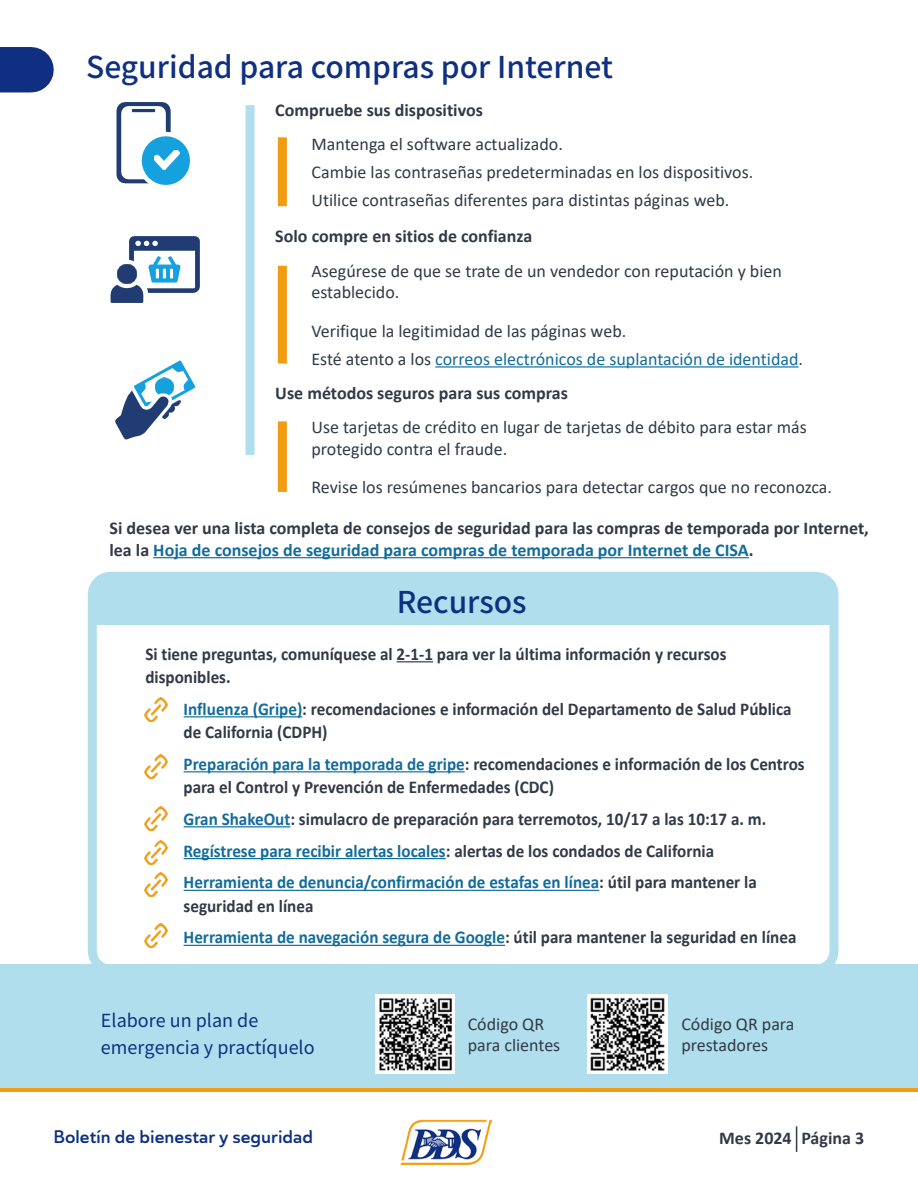
<style>
.page{position:relative;width:918px;height:1188px;background:#fff}
.page>*{position:absolute;margin:0;border:0;box-sizing:border-box;transform-origin:0 0}
.t1{font:500 30px "Noto Sans CJ Kkr";color:#0f3081}
.t2{font:18px/21.6px "Calibri";color:#323a46}
.t3{font:700 18px/23.2px "Calibri";color:#323a46;scale:.95 1}
.t4{font:700 18px/21.6px "Calibri";color:#323a46}
.t5{font:700 18px/23.2px "Calibri";color:#126c9c;scale:.95 1}
.t6{font:18px "Calibri";color:#126c9c}
.t7{font:18px/27px "Noto Sans CJ Kkr";color:#0f3081}
.t8{font:18px "Ainslie Sans Nor Dem";color:#0f3081}
.s1{color:#323a46}
.s2{color:#126c9c}
</style>
<div class="page">
<svg style="left:796px;top:1126px;width:1px;height:26px"></svg>
<img style="left:401px;top:1119px;width:90px;height:45px">
<div style="left:0;top:1087px;width:918px;height:5px;background:#f29c12"></div>
<div style="left:0;top:964px;width:918px;height:123px;background:#b0deed"></div>
<hr style="left:435px;top:366px;width:364px;height:2px;background:#126c9c">
<hr style="left:153px;top:557px;width:596px;height:1px;background:#126c9c">
<svg style="left:0;top:47px;width:54px;height:45px;background:#25438d"></svg>
<svg style="left:117px;top:102px;width:73px;height:83px"></svg>
<img style="left:154px;top:150px;width:25px;height:19px">
<svg style="left:111px;top:236px;width:89px;height:67px"></svg>
<img style="left:117px;top:265px;width:20px;height:18px">
<svg style="left:115px;top:361px;width:80px;height:78px"></svg>
<div style="left:278px;top:421px;width:9px;height:71px;background:#f29c12"></div>
<div style="left:278px;top:266px;width:9px;height:98px;background:#f29c12"></div>
<div style="left:278px;top:137px;width:9px;height:69px;background:#f29c12"></div>
<div style="left:246px;top:105px;width:9px;height:350px;background:#b0deed"></div>
<svg style="left:87px;top:571px;width:752px;height:393px"></svg>
<img style="left:375px;top:994px;width:80px;height:80px">
<img style="left:588px;top:994px;width:79px;height:80px">
<img style="left:145px;top:698px;width:22px;height:24px">
<img style="left:145px;top:755px;width:22px;height:24px">
<img style="left:145px;top:807px;width:22px;height:24px">
<img style="left:145px;top:841px;width:22px;height:23px">
<img style="left:145px;top:873px;width:22px;height:24px">
<img style="left:145px;top:924px;width:22px;height:24px">
<hr style="left:397px;top:661px;width:36px;height:1px;background:#323a46">
<hr style="left:184px;top:716px;width:118px;height:1px;background:#126c9c">
<hr style="left:184px;top:771px;width:281px;height:1px;background:#126c9c">
<hr style="left:184px;top:826px;width:106px;height:1px;background:#126c9c">
<hr style="left:184px;top:858px;width:262px;height:1px;background:#126c9c">
<hr style="left:184px;top:890px;width:415px;height:1px;background:#126c9c">
<hr style="left:184px;top:945px;width:321px;height:1px;background:#126c9c">
<h2 class="t1" style="left:86px;top:50px;width:528px">Seguridad para compras por Internet</h2>
<h3 class="t4" style="left:275px;top:99px;width:209px">Compruebe sus dispositivos</h3>
<p class="t2" style="left:311px;top:133px;width:253px">Mantenga el software actualizado.</p>
<p class="t2" style="left:311px;top:161px;width:443px">Cambie las contraseñas predeterminadas en los dispositivos.</p>
<p class="t2" style="left:311px;top:189px;width:419px">Utilice contraseñas diferentes para distintas páginas web.</p>
<h3 class="t4" style="left:275px;top:225px;width:259px">Solo compre en sitios de confianza</h3>
<p class="t2" style="left:311px;top:259px;width:472px">Asegúrese de que se trate de un vendedor con reputación y bien establecido.</p>
<p class="t2" style="left:311px;top:320px;width:316px">Verifique la legitimidad de las páginas web.</p>
<p class="t6" style="left:311px;top:346px;width:493px"><span class="s1">Esté atento a los</span> correos electrónicos de suplantación de identidad<span class="s1">.</span></p>
<h3 class="t4" style="left:275px;top:382px;width:294px">Use métodos seguros para sus compras</h3>
<p class="t2" style="left:311px;top:416px;width:497px">Use tarjetas de crédito en lugar de tarjetas de débito para estar más protegido contra el fraude.</p>
<p class="t2" style="left:311px;top:476px;width:522px">Revise los resúmenes bancarios para detectar cargos que no reconozca.</p>
<p class="t4" style="left:109px;top:517px;width:761px">Si desea ver una lista completa de consejos de seguridad para las compras de temporada por Internet, lea la <span class="s2">Hoja de consejos de seguridad para compras de temporada por Internet de CISA</span>.</p>
<h2 class="t1" style="left:397px;top:585px;width:131px">Recursos</h2>
<p class="t3" style="left:145px;top:642px;width:613px">Si tiene preguntas, comuníquese al 2-1-1 para ver la última información y recursos disponibles.</p>
<p class="t3" style="left:184px;top:697px;width:642px"><span class="s2">Influenza (Gripe)</span>: recomendaciones e información del Departamento de Salud Pública de California (CDPH)</p>
<p class="t3" style="left:184px;top:752px;width:655px"><span class="s2">Preparación para la temporada de gripe</span>: recomendaciones e información de los Centros para el Control y Prevención de Enfermedades (CDC)</p>
<p class="t3" style="left:184px;top:807px;width:615px"><span class="s2">Gran ShakeOut</span>: simulacro de preparación para terremotos, 10/17 a las 10:17 a. m.</p>
<p class="t5" style="left:184px;top:839px;width:560px">Regístrese para recibir alertas locales<span class="s1">: alertas de los condados de California</span></p>
<p class="t5" style="left:184px;top:870px;width:605px">Herramienta de denuncia/confirmación de estafas en línea<span class="s1">: útil para mantener la seguridad en línea</span></p>
<p class="t5" style="left:184px;top:925px;width:647px">Herramienta de navegación segura de Google<span class="s1">: útil para mantener la seguridad en línea</span></p>
<p class="t7" style="left:101px;top:1008px;width:215px">Elabore un plan de emergencia y practíquelo</p>
<p class="t2" style="left:468px;top:1013px;width:94px">Código QR para clientes</p>
<p class="t2" style="left:681px;top:1013px;width:115px">Código QR para prestadores</p>
<p class="t8" style="left:54px;top:1126px;width:261px">Boletín de bienestar y seguridad</p>
<p class="t4" style="left:719px;top:1127px;width:146px">Mes 2024 Página 3</p>
</div>
